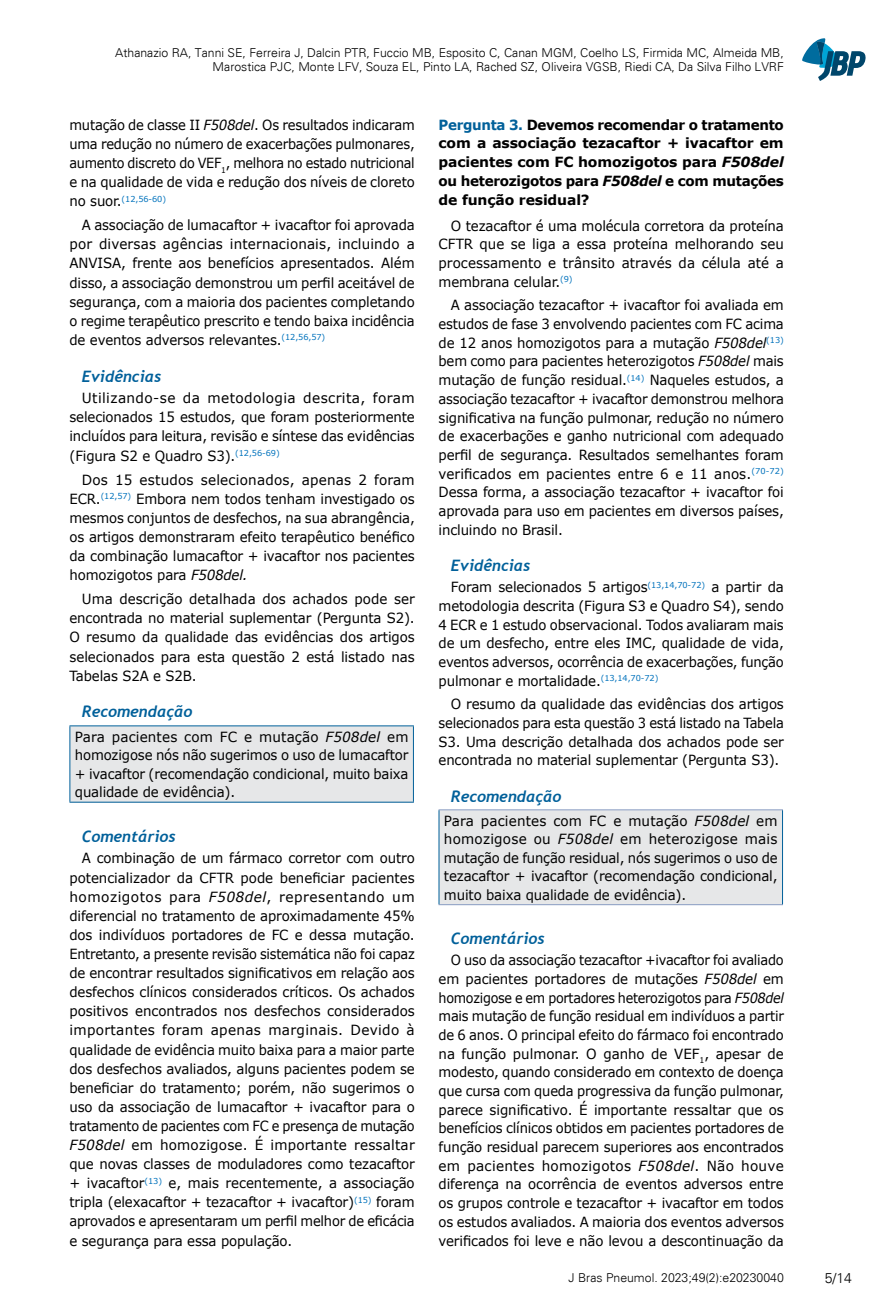
<style>
.page{position:relative;width:893px;height:1315px;background:#fff}
.page>*{position:absolute;margin:0;border:0;box-sizing:border-box;transform-origin:0 0}
.t1{font:italic 700 15.75px "Trebuchet";color:#01609a}
.t2{font:14px/19.1px "Verdana";letter-spacing:-.01em;color:#000;text-align:justify;scale:.95 1}
.t3{font:14px/18.7px "Verdana";letter-spacing:-.01em;color:#000;text-align:justify;scale:.92 1}
.t4{font:14px/18.6px "Verdana";letter-spacing:-.01em;color:#000;text-align:justify;scale:.96 1}
.t5{font:14px/19.1px "Verdana";letter-spacing:-.01em;color:#000;text-align:justify}
.t6{font:14px/19.1px "Verdana";letter-spacing:-.01em;color:#000;text-align:justify;scale:.93 1}
.t7{font:700 14px/18.7px "Verdana";letter-spacing:-.02em;color:#000;text-align:justify;scale:.96 1}
.t8{font:300 14px "Univers";color:#000}
.t9{font:300 12.25px/14.7px "Univers";color:#000;text-align:right}
.t10{font:8.22px "Verdana";color:#0072bc}
.s1{font-style:italic}
.s2{font-size:14px;color:#000}
.s3{color:#01609a}
</style>
<div class="page">
<svg style="left:802px;top:38px;width:64px;height:43px"></svg>
<div style="left:70px;top:726px;width:343px;height:76px;background:#e6e7e8"></div>
<hr style="left:69px;top:725px;width:345px;height:1px;background:#01609a">
<hr style="left:69px;top:726px;width:1px;height:75px;background:#01609a">
<hr style="left:413px;top:726px;width:1px;height:75px;background:#01609a">
<hr style="left:69px;top:801px;width:345px;height:1px;background:#01609a">
<div style="left:439px;top:810px;width:343px;height:94px;background:#e6e7e8"></div>
<hr style="left:439px;top:809px;width:344px;height:1px;background:#899cc2">
<hr style="left:439px;top:904px;width:344px;height:1px;background:#899cc2">
<hr style="left:439px;top:810px;width:1px;height:94px;background:#01609a">
<hr style="left:782px;top:810px;width:1px;height:94px;background:#01609a">
<p class="t9" style="left:115px;top:45px;width:670px">Athanazio RA, Tanni SE, Ferreira J, Dalcin PTR, Fuccio MB, Esposito C, Canan MGM, Coelho LS, Firmida MC, Almeida MB,<br>Marostica PJC, Monte LFV, Souza EL, Pinto LA, Rached SZ, Oliveira VGSB, Riedi CA, Da Silva Filho LVRF</p>
<p class="t6" style="left:69px;top:115px;width:373px">mutação de classe II <span class="s1">F508del</span>. Os resultados indicaram uma redução no número de exacerbações pulmonares, aumento discreto do VEF<sub>1</sub>, melhora no estado nutricional e na qualidade de vida e redução dos níveis de cloreto</p>
<p class="t10" style="left:69px;top:193px;width:98px"><span class="s2">no suor.</span>(12,56-60)</p>
<p class="t2" style="left:69px;top:216px;width:365px;text-indent:12px">A associação de lumacaftor + ivacaftor foi aprovada por diversas agências internacionais, incluindo a ANVISA, frente aos benefícios apresentados. Além disso, a associação demonstrou um perfil aceitável de segurança, com a maioria dos pacientes completando o regime terapêutico prescrito e tendo baixa incidência de eventos adversos relevantes.<sup>(12,56,57)</sup></p>
<p class="t1" style="left:82px;top:366px;width:81px">Evidências</p>
<p class="t5" style="left:69px;top:389px;width:347px;text-indent:12px">Utilizando-se da metodologia descrita, foram selecionados 15 estudos, que foram posteriormente incluídos para leitura, revisão e síntese das evidências (Figura S2 e Quadro S3).<sup>(12,56-69)</sup></p>
<p class="t5" style="left:69px;top:470px;width:347px;text-indent:12px">Dos 15 estudos selecionados, apenas 2 foram ECR.<sup>(12,57)</sup> Embora nem todos tenham investigado os mesmos conjuntos de desfechos, na sua abrangência, os artigos demonstraram efeito terapêutico benéfico da combinação lumacaftor + ivacaftor nos pacientes homozigotos para <span class="s1">F508del.</span></p>
<p class="t4" style="left:69px;top:590px;width:361px;line-height:19.1px;text-indent:12px">Uma descrição detalhada dos achados pode ser encontrada no material suplementar (Pergunta S2).<br>O resumo da qualidade das evidências dos artigos selecionados para esta questão 2 está listado nas Tabelas S2A e S2B.</p>
<p class="t1" style="left:82px;top:702px;width:112px">Recomendação</p>
<p class="t4" style="left:75px;top:727px;width:349px">Para pacientes com FC e mutação <span class="s1">F508del</span> em homozigose nós não sugerimos o uso de lumacaftor + ivacaftor (recomendação condicional, muito baixa qualidade de evidência).</p>
<p class="t1" style="left:82px;top:826px;width:95px">Comentários</p>
<p class="t2" style="left:69px;top:849px;width:365px;text-indent:12px">A combinação de um fármaco corretor com outro potencializador da CFTR pode beneficiar pacientes homozigotos para <span class="s1">F508del</span>, representando um diferencial no tratamento de aproximadamente 45% dos indivíduos portadores de FC e dessa mutação.<br>Entretanto, a presente revisão sistemática não foi capaz de encontrar resultados significativos em relação aos desfechos clínicos considerados críticos. Os achados positivos encontrados nos desfechos considerados importantes foram apenas marginais. Devido à qualidade de evidência muito baixa para a maior parte dos desfechos avaliados, alguns pacientes podem se beneficiar do tratamento; porém, não sugerimos o uso da associação de lumacaftor + ivacaftor para o tratamento de pacientes com FC e presença de mutação <span class="s1">F508del</span> em homozigose. É importante ressaltar que novas classes de moduladores como tezacaftor + ivacaftor<sup>(13)</sup> e, mais recentemente, a associação tripla (elexacaftor + tezacaftor + ivacaftor)<sup>(15)</sup> foram aprovados e apresentaram um perfil melhor de eficácia e segurança para essa população.</p>
<p class="t7" style="left:439px;top:115px;width:361px"><span class="s3">Pergunta 3.</span> Devemos recomendar o tratamento com a associação tezacaftor + ivacaftor em pacientes com FC homozigotos para <span class="s1">F508del </span>ou heterozigotos para <span class="s1">F508del</span> e com mutações de função residual?</p>
<p class="t2" style="left:439px;top:216px;width:365px;text-indent:12px">O tezacaftor é uma molécula corretora da proteína CFTR que se liga a essa proteína melhorando seu processamento e trânsito através da célula até a membrana celular.<sup>(9)</sup></p>
<p class="t2" style="left:439px;top:296px;width:365px;text-indent:12px">A associação tezacaftor + ivacaftor foi avaliada em estudos de fase 3 envolvendo pacientes com FC acima de 12 anos homozigotos para a mutação <span class="s1">F508del</span><sup>(13) </sup>bem como para pacientes heterozigotos <span class="s1">F508del</span> mais mutação de função residual.<sup>(14)</sup> Naqueles estudos, a associação tezacaftor + ivacaftor demonstrou melhora significativa na função pulmonar, redução no número de exacerbações e ganho nutricional com adequado perfil de segurança. Resultados semelhantes foram verificados em pacientes entre 6 e 11 anos.<sup>(70-72)<br></sup>Dessa forma, a associação tezacaftor + ivacaftor foi aprovada para uso em pacientes em diversos países, incluindo no Brasil.</p>
<p class="t1" style="left:451px;top:556px;width:81px">Evidências</p>
<p class="t2" style="left:439px;top:578px;width:365px;text-indent:12px">Foram selecionados 5 artigos<sup>(13,14,70-72)</sup> a partir da metodologia descrita (Figura S3 e Quadro S4), sendo 4 ECR e 1 estudo observacional. Todos avaliaram mais de um desfecho, entre eles IMC, qualidade de vida, eventos adversos, ocorrência de exacerbações, função pulmonar e mortalidade.<sup>(13,14,70-72)</sup></p>
<p class="t2" style="left:439px;top:695px;width:365px;text-indent:12px">O resumo da qualidade das evidências dos artigos selecionados para esta questão 3 está listado na Tabela S3. Uma descrição detalhada dos achados pode ser encontrada no material suplementar (Pergunta S3).</p>
<p class="t1" style="left:451px;top:786px;width:112px">Recomendação</p>
<p class="t4" style="left:444px;top:811px;width:349px">Para pacientes com FC e mutação <span class="s1">F508del</span> em homozigose ou <span class="s1">F508del</span> em heterozigose mais mutação de função residual, nós sugerimos o uso de tezacaftor + ivacaftor (recomendação condicional, muito baixa qualidade de evidência).</p>
<p class="t1" style="left:451px;top:929px;width:95px">Comentários</p>
<p class="t3" style="left:439px;top:951px;width:377px;text-indent:12px">O uso da associação tezacaftor +ivacaftor foi avaliado em pacientes portadores de mutações <span class="s1">F508del</span> em homozigose e em portadores heterozigotos para <span class="s1">F508del </span>mais mutação de função residual em indivíduos a partir de 6 anos. O principal efeito do fármaco foi encontrado na função pulmonar. O ganho de VEF<sub>1</sub>, apesar de modesto, quando considerado em contexto de doença que cursa com queda progressiva da função pulmonar, parece significativo. É importante ressaltar que os benefícios clínicos obtidos em pacientes portadores de função residual parecem superiores aos encontrados em pacientes homozigotos <span class="s1">F508del</span>. Não houve diferença na ocorrência de eventos adversos entre os grupos controle e tezacaftor + ivacaftor em todos os estudos avaliados. A maioria dos eventos adversos verificados foi leve e não levou a descontinuação da</p>
<p class="t9" style="left:569px;top:1270px;width:217px">J Bras Pneumol. 2023;49(2):e20230040</p>
<p class="t8" style="left:825px;top:1269px;width:29px">5/14</p>
</div>
